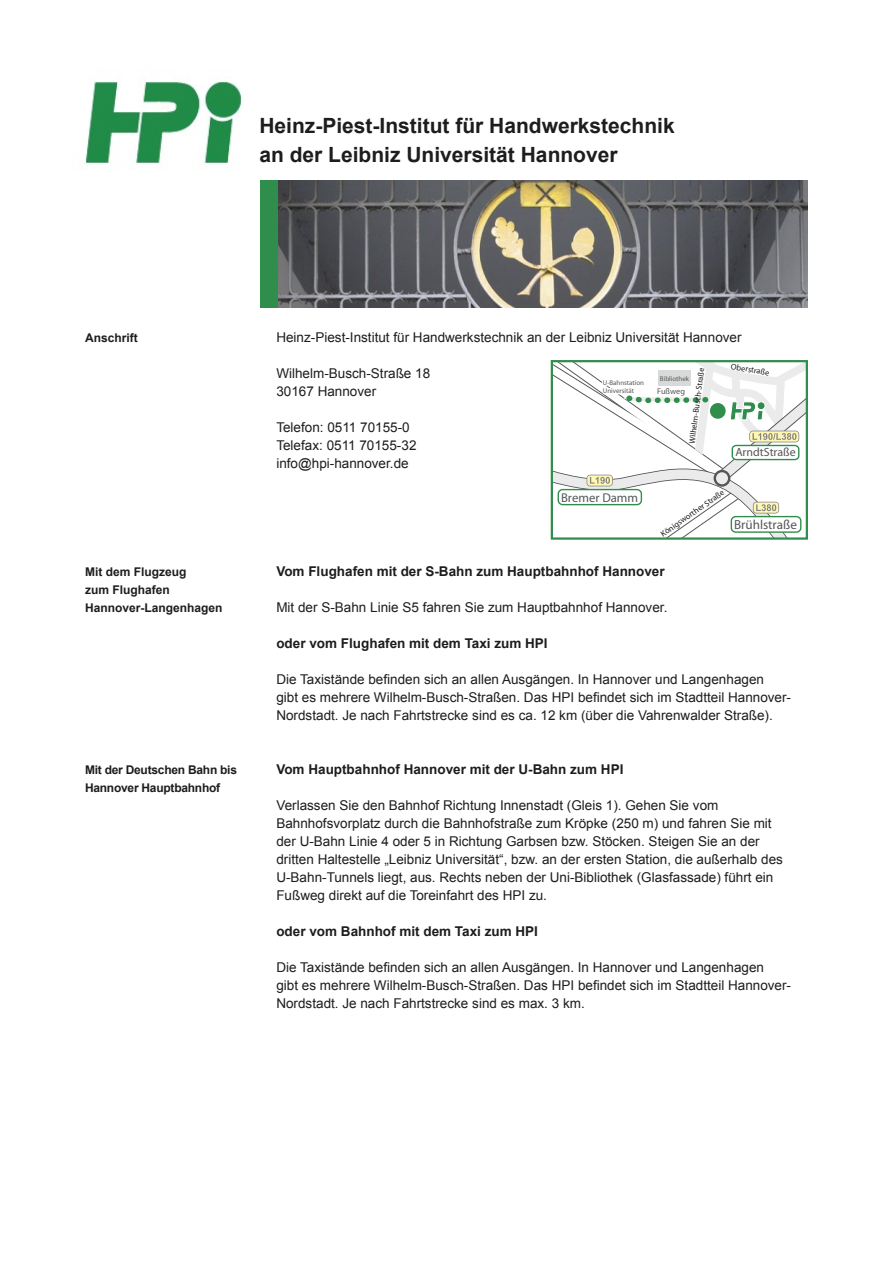
<style>
.page{position:relative;width:893px;height:1263px;background:#fff}
.page>*{position:absolute;margin:0;border:0;box-sizing:border-box;transform-origin:0 0}
.t1{font:700 21px/28.5px "Arial";color:#1d1d1c}
.t2{font:13.5px/18px "Arial";color:#1d1d1c}
.t3{font:700 13.5px "Arial";color:#1d1d1c}
.t4{font:13.2px "Myriad";color:#565656}
.t5{font:12.75px "Myriad";color:#565656}
.t6{font:700 12px/18px "Arial";color:#1d1d1c}
.t7{font:700 12px/18px "Arial";letter-spacing:-.02em;color:#1d1d1c}
.t8{font:11.85px "Myriad";color:#565656}
.t9{font:8.25px "Myriad";color:#1d1d1c}
.t10{font:8.25px "Myriad";color:#565656}
.t11{font:6.9px/8.2px "Myriad";color:#565656}
</style>
<div class="page">
<img style="left:277px;top:180px;width:531px;height:128px">
<div style="left:260px;top:180px;width:17px;height:128px;background:#308e4d"></div>
<img style="left:84px;top:81px;width:158px;height:84px">
<svg style="left:551px;top:360px;width:257px;height:180px"></svg>
<h1 class="t1" style="left:259px;top:112px;width:417px">Heinz-Piest-Institut für Handwerkstechnik an der Leibniz Universität Hannover</h1>
<p class="t6" style="left:85px;top:329px;width:54px">Anschrift</p>
<p class="t6" style="left:85px;top:563px;width:139px">Mit dem Flugzeug<br>zum Flughafen<br>Hannover-Langenhagen</p>
<p class="t7" style="left:85px;top:761px;width:154px">Mit der Deutschen Bahn bis<br>Hannover Hauptbahnhof</p>
<p class="t2" style="left:276px;top:328px;width:467px">Heinz-Piest-Institut für Handwerkstechnik an der Leibniz Universität Hannover</p>
<p class="t2" style="left:276px;top:364px;width:155px">Wilhelm-Busch-Straße 18<br>30167 Hannover</p>
<p class="t2" style="left:276px;top:418px;width:142px">Telefon: 0511 70155-0<br>Telefax: 0511 70155-32 info@hpi-hannover.de</p>
<p class="t11" style="left:603px;top:378px;width:43px">U-Bahnstation<br>Universität</p>
<p class="t9" style="left:688px;top:443px;width:78px;rotate:-83deg">Wilhelm-Busch-Straße</p>
<p class="t9" style="left:732px;top:362px;width:40px;rotate:10deg">Oberstraße</p>
<p class="t11" style="left:660px;top:374px;width:31px">Bibliothek</p>
<p class="t10" style="left:657px;top:387px;width:29px">Fußweg</p>
<p class="t8" style="left:735px;top:446px;width:62px">ArndtStraße</p>
<p class="t5" style="left:561px;top:491px;width:79px">Bremer Damm</p>
<p class="t9" style="left:659px;top:531px;width:77px;rotate:-35deg">Königsworther Straße</p>
<p class="t4" style="left:734px;top:518px;width:64px">Brühlstraße</p>
<p class="t3" style="left:276px;top:562px;width:390px">Vom Flughafen mit der S-Bahn zum Hauptbahnhof Hannover</p>
<p class="t2" style="left:276px;top:598px;width:392px">Mit der S-Bahn Linie S5 fahren Sie zum Hauptbahnhof Hannover.</p>
<p class="t3" style="left:276px;top:634px;width:273px">oder vom Flughafen mit dem Taxi zum HPI</p>
<p class="t2" style="left:276px;top:670px;width:516px">Die Taxistände befinden sich an allen Ausgängen. In Hannover und Langenhagen<br>gibt es mehrere Wilhelm-Busch-Straßen. Das HPI befindet sich im Stadtteil Hannover-<br>Nordstadt. Je nach Fahrtstrecke sind es ca. 12 km (über die Vahrenwalder Straße).</p>
<p class="t3" style="left:276px;top:760px;width:349px">Vom Hauptbahnhof Hannover mit der U-Bahn zum HPI</p>
<p class="t2" style="left:276px;top:796px;width:508px">Verlassen Sie den Bahnhof Richtung Innenstadt (Gleis 1). Gehen Sie vom Bahnhofsvorplatz durch die Bahnhofstraße zum Kröpke (250 m) und fahren Sie mit der U-Bahn Linie 4 oder 5 in Richtung Garbsen bzw. Stöcken. Steigen Sie an der dritten Haltestelle „Leibniz Universität“, bzw. an der ersten Station, die außerhalb des U-Bahn-Tunnels liegt, aus. Rechts neben der Uni-Bibliothek (Glasfassade) führt ein Fußweg direkt auf die Toreinfahrt des HPI zu.</p>
<p class="t3" style="left:276px;top:922px;width:263px">oder vom Bahnhof mit dem Taxi zum HPI</p>
<p class="t2" style="left:276px;top:958px;width:516px">Die Taxistände befinden sich an allen Ausgängen. In Hannover und Langenhagen<br>gibt es mehrere Wilhelm-Busch-Straßen. Das HPI befindet sich im Stadtteil Hannover-<br>Nordstadt. Je nach Fahrtstrecke sind es max. 3 km.</p>
</div>
